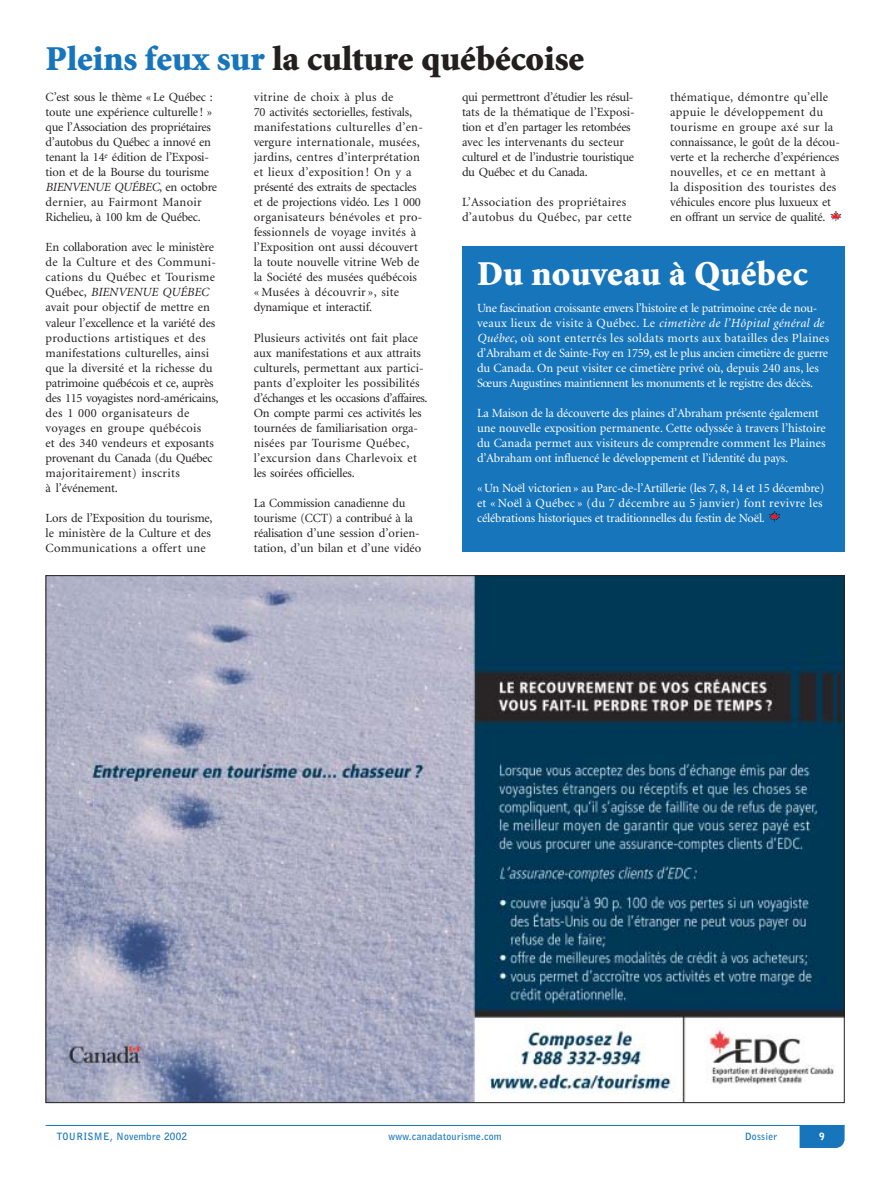
<style>
.page{position:relative;width:889px;height:1193px;background:#fff}
.page>*{position:absolute;margin:0;border:0;box-sizing:border-box;transform-origin:0 0}
.t1{font:900 35px "Minion";color:#231f1f}
.t2{font:900 35px "Minion";letter-spacing:.01em;color:#fff}
.t3{font:12.5px/15px "Minion";color:#231f1f}
.t4{font:12.5px/15px "Minion";letter-spacing:-.015em;color:#fff}
.t5{font:12.5px/15px "Minion";letter-spacing:-.025em;color:#231f1f}
.t6{font:12.5px/15px "Minion";letter-spacing:.025em;color:#231f1f}
.t7{font:700 10px "Bell Gothic BT";letter-spacing:.03em;color:#1775bc}
.t8{font:900 10px "Bell Gothic BT";color:#fff}
.s1{color:#1775bc}
.s2{font-style:italic}
</style>
<div class="page">
<hr style="left:46px;top:1125px;width:798px;height:1px;background:#1775bc">
<svg style="left:799px;top:1126px;width:45px;height:22px"></svg>
<svg style="left:830px;top:211px;width:11px;height:10px"></svg>
<img style="left:48px;top:577px;width:794px;height:523px">
<div style="left:462px;top:246px;width:382px;height:305px;background:#1775bc"></div>
<svg style="left:769px;top:511px;width:11px;height:10px"></svg>
<h1 class="t1" style="left:46px;top:45px;width:540px"><span class="s1">Pleins feux sur</span> la culture québécoise</h1>
<p class="t3" style="left:46px;top:91px;width:173px">C’est sous le thème « Le Québec : toute une expérience culturelle ! » que l’Association des propriétaires d’autobus du Québec a innové en tenant la 14<sup>e</sup> édition de l’Exposi&shy;tion et de la Bourse du tourisme<br><span class="s2">BIENVENUE QUÉBEC</span>, en octobre dernier, au Fairmont Manoir<br>Richelieu, à 100 km de Québec.</p>
<p class="t3" style="left:46px;top:241px;width:174px">En collaboration avec le ministère de la Culture et des Communi&shy;cations du Québec et Tourisme<br>Québec, <span class="s2">BIENVENUE QUÉBEC </span>avait pour objectif de mettre en valeur l’excellence et la variété des productions artistiques et des manifestations culturelles, ainsi que la diversité et la richesse du patrimoine québécois et ce, auprès des 115 voyagistes nord-américains, des 1 000 organisateurs de voyages en groupe québécois<br>et des 340 vendeurs et exposants provenant du Canada (du Québec majoritairement) inscrits<br>à l’événement.</p>
<p class="t3" style="left:46px;top:511px;width:168px">Lors de l’Exposition du tourisme, le ministère de la Culture et des<br>Communications a offert une</p>
<p class="t3" style="left:254px;top:91px;width:171px">vitrine de choix à plus de<br>70 activités sectorielles, festivals, manifestations culturelles d’en&shy;vergure internationale, musées, jardins, centres d’interprétation et lieux d’exposition ! On y a présenté des extraits de spectacles et de projections vidéo. Les 1 000 organisateurs bénévoles et pro&shy;fessionnels de voyage invités à l’Exposition ont aussi découvert la toute nouvelle vitrine Web de la Société des musées québécois «Musées à découvrir », site dynamique et interactif.</p>
<p class="t3" style="left:254px;top:331px;width:175px">Plusieurs activités ont fait place aux manifestations et aux attraits culturels, permettant aux partici&shy;pants d’exploiter les possibilités d’échanges et les occasions d’affaires.<br>On compte parmi ces activités les tournées de familiarisation orga&shy;nisées par Tourisme Québec, l’excursion dans Charlevoix et les soirées officielles.</p>
<p class="t3" style="left:254px;top:496px;width:169px">La Commission canadienne du tourisme (CCT) a contribué à la réalisation d’une session d’orien&shy;tation, d’un bilan et d’une vidéo</p>
<p class="t5" style="left:462px;top:91px;width:174px">qui permettront d’étudier les résul&shy;tats de la thématique de l’Exposi&shy;tion et d’en partager les retombées avec les intervenants du secteur culturel et de l’industrie touristique du Québec et du Canada.</p>
<p class="t6" style="left:462px;top:196px;width:171px">L’Association des propriétaires d’autobus du Québec, par cette</p>
<p class="t3" style="left:670px;top:91px;width:171px">thématique, démontre qu’elle appuie le développement du tourisme en groupe axé sur la connaissance, le goût de la décou&shy;verte et la recherche d’expériences nouvelles, et ce en mettant à<br>la disposition des touristes des véhicules encore plus luxueux et en offrant un service de qualité.</p>
<h1 class="t2" style="left:477px;top:260px;width:332px">Du nouveau à Québec</h1>
<p class="t4" style="left:477px;top:301px;width:354px">Une fascination croissante envers l’histoire et le patrimoine crée de nou&shy;veaux lieux de visite à Québec. Le <span class="s2">cimetière de l’Hôpital général de Québec</span>, où sont enterrés les soldats morts aux batailles des Plaines d’Abraham et de Sainte-Foy en 1759, est le plus ancien cimetière de guerre du Canada. On peut visiter ce cimetière privé où, depuis 240 ans, les Sœurs Augustines maintiennent les monuments et le registre des décès.</p>
<p class="t4" style="left:477px;top:406px;width:350px">La Maison de la découverte des plaines d’Abraham présente également une nouvelle exposition permanente. Cette odyssée à travers l’histoire du Canada permet aux visiteurs de comprendre comment les Plaines d’Abraham ont influencé le développement et l’identité du pays.</p>
<p class="t4" style="left:477px;top:481px;width:349px">«Un Noël victorien » au Parc-de-l’Artillerie (les 7, 8, 14 et 15 décembre) et « Noël à Québec » (du 7 décembre au 5 janvier) font revivre les célébrations historiques et traditionnelles du festin de Noël.</p>
<p class="t7" style="left:57px;top:1132px;width:132px">TOURISME, Novembre 2002</p>
<p class="t7" style="left:388px;top:1132px;width:115px">www.canadatourisme.com</p>
<p class="t7" style="left:745px;top:1132px;width:33px">Dossier</p>
<p class="t8" style="left:819px;top:1132px;width:7px">9</p>
</div>
